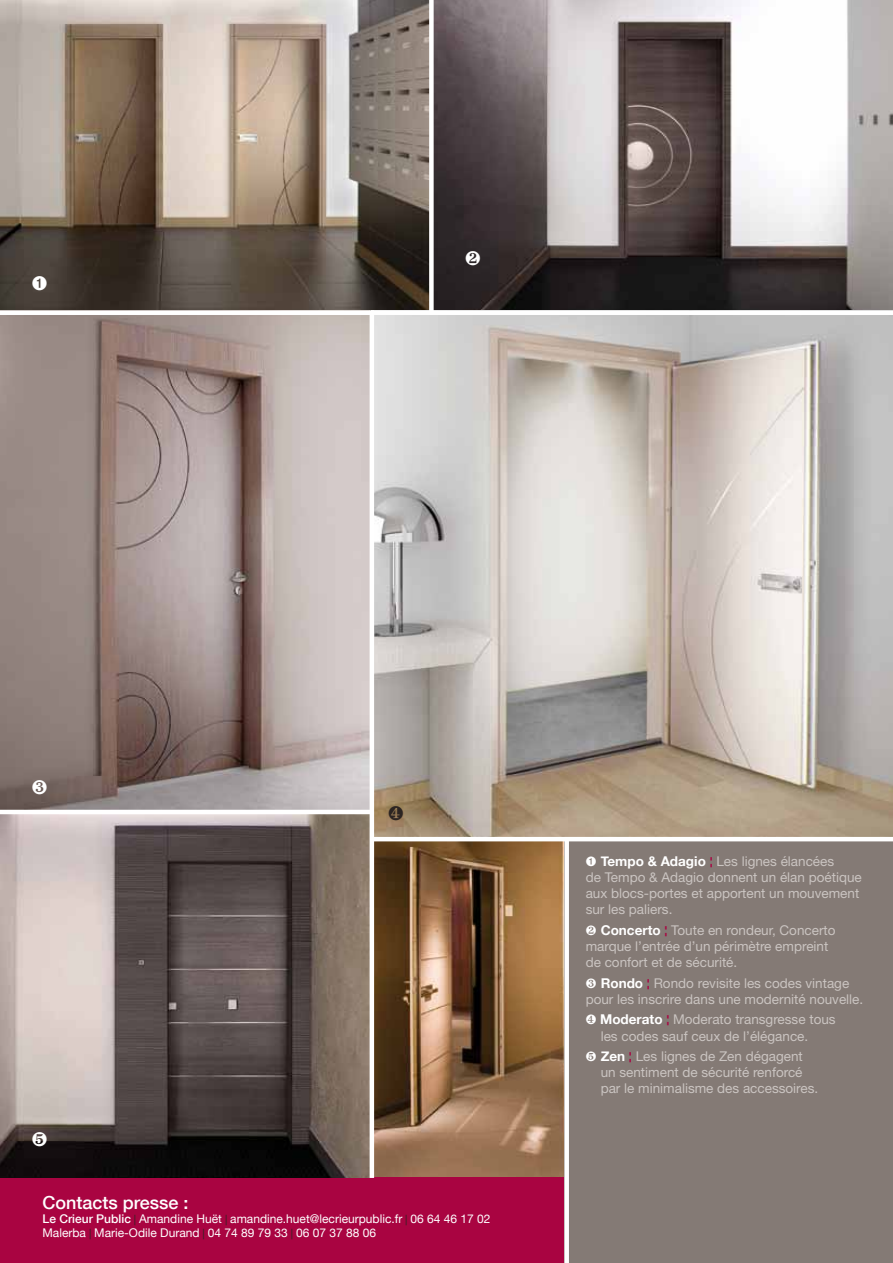
<style>
.page{position:relative;width:893px;height:1263px;background:#fff}
.page>*{position:absolute;margin:0;border:0;box-sizing:border-box;transform-origin:0 0}
.t1{font:500 18px "Helvetica Neue";color:#fff}
.t2{font:13.5px/16.2px "Helvetica Neue";color:#cac4c1}
.t3{font:12px/14.4px "Helvetica Neue";color:#fff}
.s1{font-weight:500}
.s2{font-size:10.5px;color:#2c2522}
.s3{color:#fff}
.s4{font-weight:700;color:#fff}
.s5{font-weight:700;color:#a90441}
</style>
<div class="page">
<img style="left:374px;top:841px;width:190px;height:337px">
<div style="left:0;top:1178px;width:646px;height:85px;background:#a90441"></div>
<div style="left:564px;top:840px;width:329px;height:423px;background:#847a75"></div>
<img style="left:0;top:0;width:893px;height:310px">
<img style="left:374px;top:315px;width:519px;height:522px">
<img style="left:0;top:315px;width:370px;height:863px">
<hr style="left:371px;top:837px;width:522px;height:4px;background:#fff">
<hr style="left:0;top:810px;width:371px;height:4px;background:#fff">
<div style="left:429px;top:0;width:5px;height:314px;background:#fff"></div>
<div style="left:564px;top:839px;width:5px;height:424px;background:#fff"></div>
<svg style="left:33px;top:276px;width:20px;height:15px"></svg>
<svg style="left:33px;top:780px;width:14px;height:14px"></svg>
<svg style="left:466px;top:251px;width:29px;height:15px"></svg>
<svg style="left:389px;top:806px;width:29px;height:15px"></svg>
<svg style="left:33px;top:1132px;width:29px;height:15px"></svg>
<h1 class="t1" style="left:43px;top:1191px;width:148px">Contacts presse :</h1>
<p class="t3" style="left:43px;top:1211px;width:450px"><span class="s1">Le Crieur Public</span> <span class="s2">|</span> Amandine Huët <span class="s2">|</span> amandine.huet@lecrieurpublic.fr <span class="s2">|</span> 06 64 46 17 02<br>Malerba <span class="s2">|</span> Marie-Odile Durand <span class="s2">|</span> 04 74 89 79 33 <span class="s2">|</span> 06 07 37 88 06</p>
<p class="t2" style="left:586px;top:853px;width:278px"><span class="s3">➊</span> <span class="s4">Tempo &amp; Adagio</span> <span class="s5">¦</span> Les lignes élancées<br>de Tempo &amp; Adagio donnent un élan poétique aux blocs-portes et apportent un mouvement sur les paliers.</p>
<p class="t2" style="left:586px;top:922px;width:251px"><span class="s3">❷</span> <span class="s4">Concerto</span> <span class="s5">¦</span> Toute en rondeur, Concerto marque l’entrée d’un périmètre empreint de confort et de sécurité.</p>
<p class="t2" style="left:586px;top:974px;width:279px"><span class="s3">❸</span> <span class="s4">Rondo</span> <span class="s5">¦</span> Rondo revisite les codes vintage pour les inscrire dans une modernité nouvelle.</p>
<p class="t2" style="left:601px;top:1011px;width:236px;text-indent:-15px"><span class="s3">❹</span> <span class="s4">Moderato</span> <span class="s5">¦</span> Moderato transgresse tous les codes sauf ceux de l’élégance.</p>
<p class="t2" style="left:601px;top:1048px;width:219px;text-indent:-15px"><span class="s3">❺</span> <span class="s4">Zen</span> <span class="s5">¦</span> Les lignes de Zen dégagent un sentiment de sécurité renforcé par le minimalisme des accessoires.</p>
</div>
